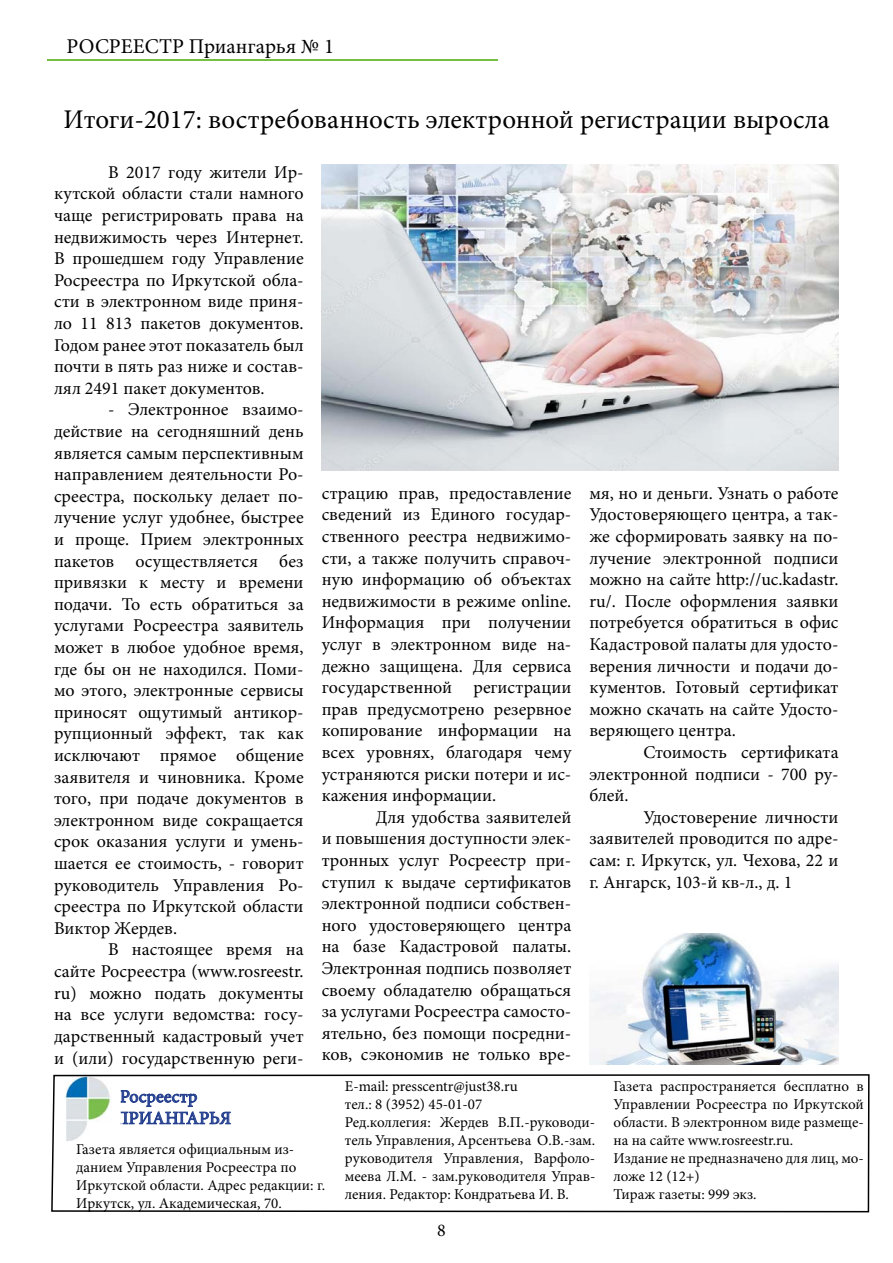
<style>
.page{position:relative;width:893px;height:1263px;background:#fff}
.page>*{position:absolute;margin:0;border:0;box-sizing:border-box;transform-origin:0 0}
.t1{font:27px "Minion Pro";color:#000}
.t2{font:21px "Minion Pro";color:#000}
.t3{font:18px/21.6px "Minion Pro";color:#000;text-align:justify}
.t4{font:18px/21.6px "Minion Pro";color:#25408f}
.t5{font:15px/18px "Minion Pro";color:#000}
</style>
<div class="page">
<img style="left:48px;top:59px;width:450px;height:1px">
<svg style="left:51px;top:1074px;width:819px;height:139px"></svg>
<img style="left:322px;top:165px;width:517px;height:306px">
<img style="left:589px;top:934px;width:250px;height:131px">
<p class="t2" style="left:67px;top:32px;width:269px">РОСРЕЕСТР Приангарья № 1</p>
<h1 class="t1" style="left:63px;top:101px;width:768px">Итоги-2017: востребованность электронной регистрации выросла</h1>
<p class="t3" style="left:54px;top:161px;width:251px;text-indent:54px">В 2017 году жители Ир&shy;кутской области стали намного чаще регистрировать права на недвижимость через Интернет.<br>В прошедшем году Управление Росреестра по Иркутской обла&shy;сти в электронном виде приня&shy;ло 11 813 пакетов документов.<br>Годом ранее этот показатель был почти в пять раз ниже и состав&shy;лял 2491 пакет документов.</p>
<p class="t3" style="left:54px;top:399px;width:251px;text-indent:54px">- Электронное взаимо&shy;действие на сегодняшний день является самым перспективным направлением деятельности Ро&shy;среестра, поскольку делает по&shy;лучение услуг удобнее, быстрее и проще. Прием электронных пакетов осуществляется без привязки к месту и времени подачи. То есть обратиться за услугами Росреестра заявитель может в любое удобное время, где бы он не находился. Поми&shy;мо этого, электронные сервисы приносят ощутимый антикор&shy;рупционный эффект, так как исключают прямое общение заявителя и чиновника. Кроме того, при подаче документов в электронном виде сокращается срок оказания услуги и умень&shy;шается ее стоимость, - говорит руководитель Управления Ро&shy;среестра по Иркутской области Виктор Жердев.</p>
<p class="t3" style="left:54px;top:939px;width:251px;text-indent:54px">В настоящее время на сайте Росреестра (www.rosreestr. ru) можно подать документы на все услуги ведомства: госу&shy;дарственный кадастровый учет и (или) государственную реги-</p>
<p class="t3" style="left:589px;top:482px;width:251px">мя, но и деньги. Узнать о работе Удостоверяющего центра, а так&shy;же сформировать заявку на по&shy;лучение электронной подписи можно на сайте http://uc.kadastr. ru/. После оформления заявки потребуется обратиться в офис Кадастровой палаты для удосто&shy;верения личности и подачи до&shy;кументов. Готовый сертификат можно скачать на сайте Удосто&shy;веряющего центра.</p>
<p class="t3" style="left:589px;top:741px;width:251px;text-indent:54px">Стоимость сертификата электронной подписи - 700 ру&shy;блей.</p>
<p class="t3" style="left:589px;top:806px;width:251px;text-indent:54px">Удостоверение личности заявителей проводится по адре&shy;сам: г. Иркутск, ул. Чехова, 22 и г. Ангарск, 103-й кв-л., д. 1</p>
<p class="t3" style="left:322px;top:482px;width:251px">страцию прав, предоставление сведений из Единого государ&shy;ственного реестра недвижимо&shy;сти, а также получить справоч&shy;ную информацию об объектах недвижимости в режиме online.<br>Информация при получении услуг в электронном виде на&shy;дежно защищена. Для сервиса государственной регистрации прав предусмотрено резервное копирование информации на всех уровнях, благодаря чему устраняются риски потери и ис&shy;кажения информации.</p>
<p class="t3" style="left:322px;top:806px;width:251px;text-indent:54px">Для удобства заявителей и повышения доступности элек&shy;тронных услуг Росреестр при&shy;ступил к выдаче сертификатов электронной подписи собствен&shy;ного удостоверяющего центра на базе Кадастровой палаты.<br>Электронная подпись позволяет своему обладателю обращаться за услугами Росреестра самосто&shy;ятельно, без помощи посредни&shy;ков, сэкономив не только вре-</p>
<p class="t4" style="left:115px;top:1086px;width:117px">Росреестр<br>ПРИАНГАРЬЯ</p>
<p class="t5" style="left:76px;top:1140px;width:250px">Газета является официальным из&shy;данием Управления Росреестра по Иркутской области. Адрес редакции: г.<br>Иркутск, ул. Академическая, 70.</p>
<p class="t5" style="left:345px;top:1077px;width:252px">E-mail: presscentr@just38.ru<br>тел.: 8 (3952) 45-01-07<br>Ред.коллегия: Жердев В.П.-руководи&shy;тель Управления, Арсентьева О.В.-зам. руководителя Управления, Варфоло&shy;меева Л.М. - зам.руководителя Управ&shy;ления. Редактор: Кондратьева И. В.</p>
<p class="t5" style="left:613px;top:1078px;width:252px">Газета распространяется бесплатно в<br>Управлении Росреестра по Иркутской области. В электронном виде размеще&shy;на на сайте www.rosreestr.ru.<br>Издание не предназначено для лиц, мо&shy;ложе 12 (12+)<br>Тираж газеты: 999 экз.</p>
<p class="t3" style="left:437px;top:1219px;width:10px">8</p>
</div>
